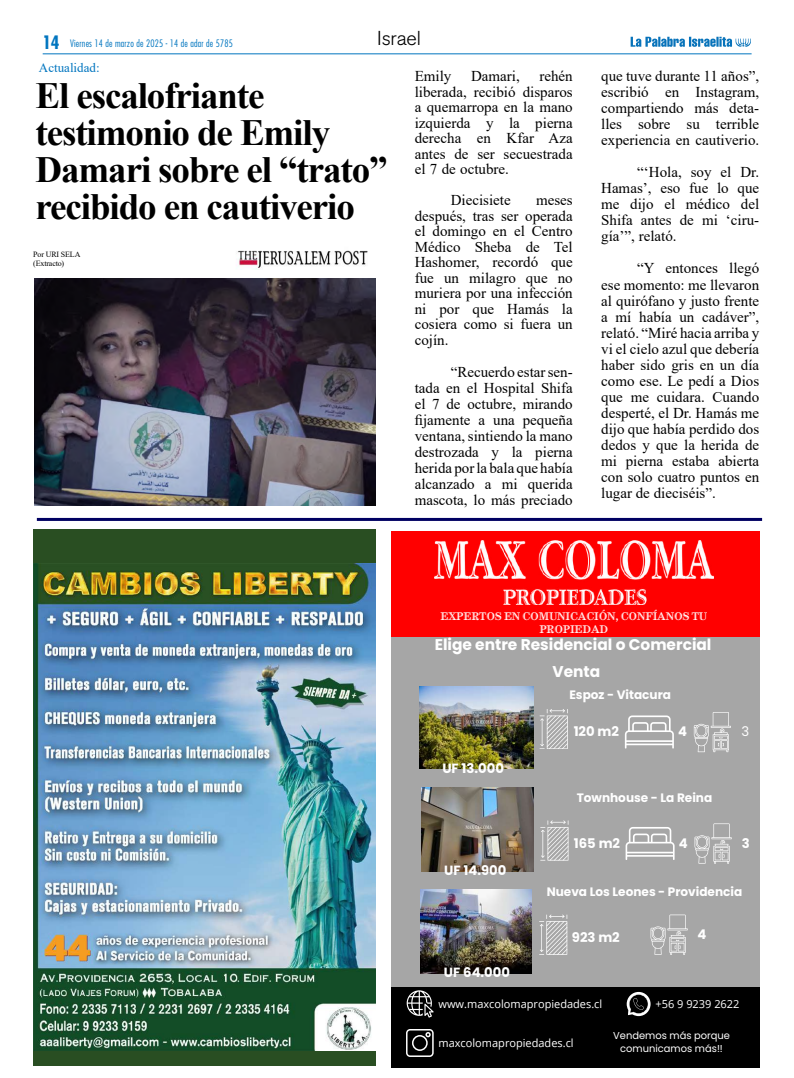
<style>
.page{position:relative;width:794px;height:1078px;background:#fff}
.page>*{position:absolute;margin:0;border:0;box-sizing:border-box;transform-origin:0 0}
.t1{font:700 37px/37px "Times New Roman";letter-spacing:-.03em;color:#000}
.t2{font:300 20px "Akzidenz Grotesk BQ";letter-spacing:-.01em;color:#000}
.t3{font:700 15.6px "Poppins";color:#fff}
.t4{font:15px/16px "Times New Roman";color:#000;text-align:justify}
.t5{font:700 13.3px "Poppins";color:#fff}
.t6{font:13.3px "Poppins";color:#fff}
.t7{font:13px "Times New Roman";color:#0075bf}
.t8{font:700 12.2px "Poppins";color:#fff}
.t9{font:11.1px "Open Sans";color:#fff}
.t10{font:10px/13.3px "Century Handtooled ITC Std";color:#fff;text-align:center}
.t11{font:300 condensed 10px "Futura Std";letter-spacing:.02em;color:#0075bf}
.t12{font:10px/13.3px "Poppins";color:#fff;text-align:center}
.t13{font:8px/9.6px "Times New Roman";letter-spacing:-.02em;color:#000}
.s1{font-weight:700;font-size:18px}
</style>
<div class="page">
<hr style="left:37px;top:518px;width:725px;height:3px;background:#000062">
<div style="left:33px;top:529px;width:343px;height:535px;background:#294e22"></div>
<img style="left:33px;top:564px;width:343px;height:485px">
<img style="left:237px;top:250px;width:131px;height:19px">
<img style="left:34px;top:278px;width:342px;height:227px">
<div style="left:391px;top:531px;width:368px;height:536px;background:#a6a6a6"></div>
<div style="left:391px;top:986px;width:368px;height:81px;background:#000"></div>
<div style="left:391px;top:531px;width:368px;height:106px;background:#f00"></div>
<img style="left:434px;top:540px;width:279px;height:64px">
<svg style="left:407px;top:990px;width:27px;height:27px"></svg>
<svg style="left:406px;top:1029px;width:28px;height:27px"></svg>
<svg style="left:626px;top:991px;width:24px;height:24px"></svg>
<svg style="left:694px;top:712px;width:37px;height:39px"></svg>
<svg style="left:539px;top:709px;width:29px;height:40px"></svg>
<svg style="left:625px;top:715px;width:48px;height:33px"></svg>
<svg style="left:694px;top:823px;width:37px;height:40px"></svg>
<svg style="left:540px;top:820px;width:29px;height:40px"></svg>
<svg style="left:625px;top:827px;width:49px;height:32px"></svg>
<img style="left:419px;top:686px;width:114px;height:82px">
<img style="left:421px;top:787px;width:112px;height:84px">
<img style="left:420px;top:889px;width:112px;height:83px">
<svg style="left:650px;top:914px;width:37px;height:40px"></svg>
<svg style="left:539px;top:914px;width:28px;height:40px"></svg>
<hr style="left:43px;top:53px;width:708px;height:1px;background:#0075bf">
<svg style="left:630px;top:37px;width:121px;height:10px"></svg>
<p class="t11" style="left:43px;top:38px;width:192px"><span class="s1">14</span> Viernes 14 de marzo de 2025 - 14 de adar de 5785</p>
<h2 class="t2" style="left:377px;top:27px;width:45px">Israel</h2>
<p class="t7" style="left:39px;top:59px;width:62px">Actualidad:</p>
<h1 class="t1" style="left:36px;top:76px;width:354px">El escalofriante testimonio de Emily<br>Damari sobre el “trato” recibido en cautiverio</h1>
<p class="t13" style="left:33px;top:249px;width:49px">Por URI SELA (Extracto)</p>
<p class="t4" style="left:415px;top:68px;width:38px">Emily</p>
<p class="t4" style="left:471px;top:68px;width:50px">Damari,</p>
<p class="t4" style="left:415px;top:68px;width:160px;line-height:15.5px;text-indent:125px">rehén liberada, recibió disparos a quemarropa en la mano izquierda y la pierna derecha en Kfar Aza antes de ser secuestrada</p>
<p class="t4" style="left:451px;top:192px;width:61px">Diecisiete</p>
<p class="t4" style="left:415px;top:192px;width:160px;line-height:15.5px;text-indent:121px">meses después, tras ser operada el domingo en el Centro Médico Sheba de Tel Hashomer, recordó que fue un milagro que no muriera por una infección ni por que Hamás la cosiera como si fuera un cojín.</p>
<p class="t4" style="left:415px;top:363px;width:160px;text-indent:36px">“Recuerdo estar sen&shy;tada en el Hospital Shifa el 7 de octubre, mirando fijamente a una pequeña ventana, sintiendo la mano destrozada y la pierna herida por la bala que había alcanzado a mi querida mascota, lo más preciado</p>
<p class="t4" style="left:601px;top:68px;width:160px">que tuve durante 11 años”, escribió en Instagram, compartiendo más deta&shy;lles sobre su terrible experiencia en cautiverio.</p>
<p class="t4" style="left:601px;top:164px;width:160px;text-indent:36px">“‘Hola, soy el Dr.<br>Hamas’, eso fue lo que me dijo el médico del Shifa antes de mi ‘ciru-</p>
<p class="t4" style="left:601px;top:260px;width:160px;text-indent:36px">“Y entonces llegó ese momento: me llevaron al quirófano y justo frente a mí había un cadáver”, relató. “Miré hacia arriba y vi el cielo azul que debería haber sido gris en un día como ese. Le pedí a Dios que me cuidara. Cuando desperté, el Dr. Hamás me dijo que había perdido dos dedos y que la herida de mi pierna estaba abierta con solo cuatro puntos en lugar de dieciséis”.</p>
<p class="t10" style="left:440px;top:609px;width:268px">EXPERTOS EN COMUNICACIÓN, CONFÍANOS TU<br>PROPIEDAD</p>
<p class="t3" style="left:435px;top:635px;width:278px">Elige entre Residencial o Comercial</p>
<p class="t5" style="left:442px;top:760px;width:63px">UF 13.000</p>
<p class="t5" style="left:444px;top:862px;width:64px">UF 14.900</p>
<p class="t5" style="left:444px;top:964px;width:68px">UF 64.000</p>
<p class="t3" style="left:552px;top:662px;width:49px">Venta</p>
<p class="t8" style="left:569px;top:687px;width:103px">Espoz - Vitacura</p>
<p class="t5" style="left:573px;top:723px;width:47px">120 m2</p>
<p class="t5" style="left:678px;top:723px;width:10px">4</p>
<p class="t8" style="left:576px;top:790px;width:137px">Townhouse - La Reina</p>
<p class="t6" style="left:741px;top:723px;width:9px">3</p>
<p class="t5" style="left:574px;top:835px;width:48px">165 m2</p>
<p class="t5" style="left:679px;top:835px;width:10px">4</p>
<p class="t5" style="left:742px;top:835px;width:9px">3</p>
<p class="t8" style="left:546px;top:884px;width:197px">Nueva Los Leones - Providencia</p>
<p class="t5" style="left:572px;top:929px;width:49px">923 m2</p>
<p class="t5" style="left:697px;top:926px;width:10px">4</p>
<p class="t9" style="left:438px;top:996px;width:165px">www.maxcolomapropiedades.cl</p>
<p class="t9" style="left:438px;top:1035px;width:137px">maxcolomapropiedades.cl</p>
<p class="t9" style="left:655px;top:996px;width:85px">+56 9 9239 2622</p>
<p class="t12" style="left:613px;top:1028px;width:118px">Vendemos más porque comunicamos más!!</p>
</div>
